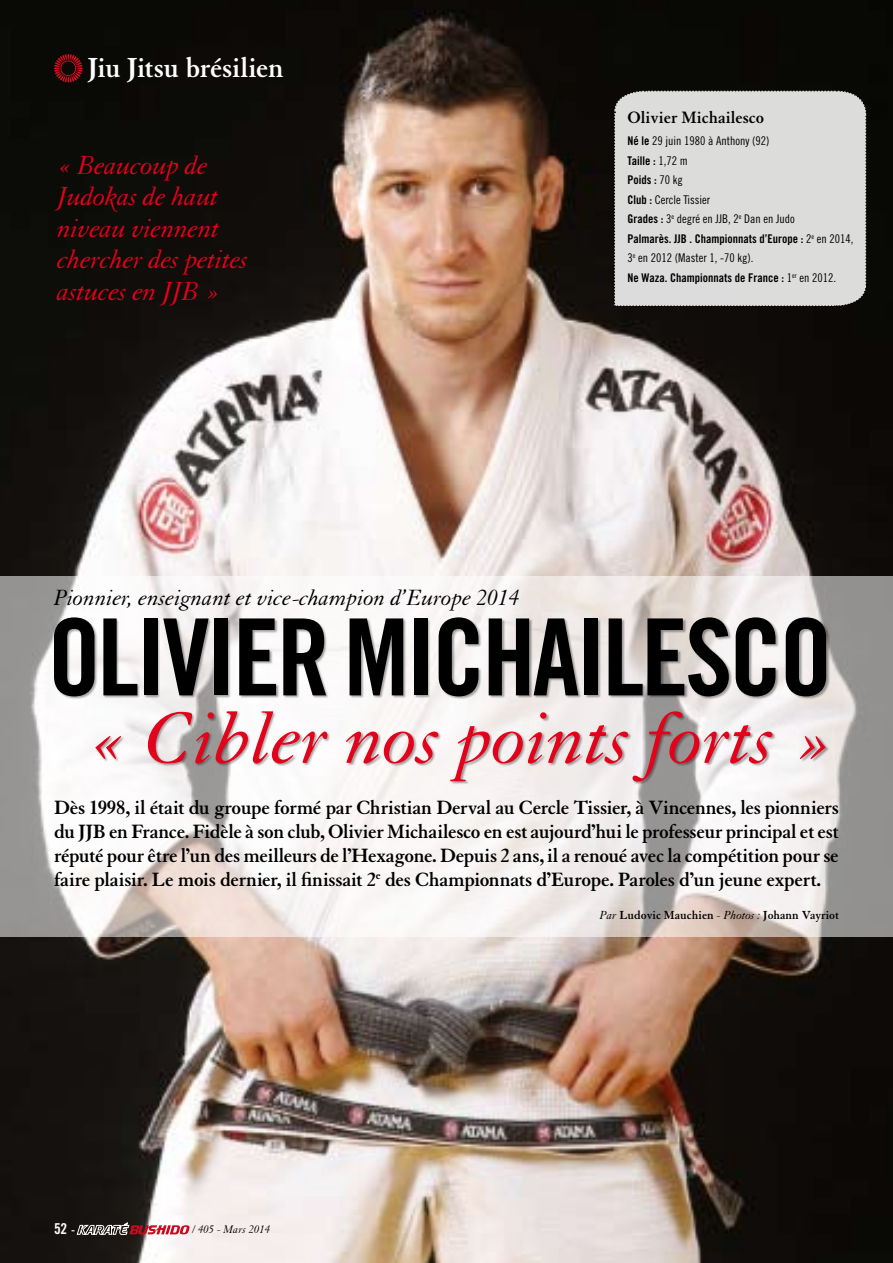
<style>
.page{position:relative;width:893px;height:1263px;background:#fff}
.page>*{position:absolute;margin:0;border:0;box-sizing:border-box;transform-origin:0 0}
.t1{font:106.5px "Trade Gothic Bold Cond Twenty";letter-spacing:-.03em;color:#000}
.t2{font:italic 79.5px "Granjon";color:#e2001a}
.t3{font:700 30px "Granjon";letter-spacing:-.01em;color:#fff}
.t4{font:italic 28.5px/31.5px "Granjon";letter-spacing:-.01em;color:#e2001a}
.t5{font:italic 24px "Granjon";color:#000}
.t6{font:700 21px/24px "Granjon";letter-spacing:-.015em;color:#000;text-align:justify}
.t7{font:700 18px "Granjon";color:#000}
.t8{font:15px "Trade Gothic Bold Cond Twenty";color:#fff}
.t9{font:700 12.75px "Granjon";color:#000}
.t10{font:12px/19.5px "Trade Gothic Bold Cond Twenty";color:#000}
.t11{font:12px/19.5px "Trade Gothic Cond Eighteen";color:#000}
.t12{font:italic 12px "Granjon";color:#000}
.s1{font-family:"Trade Gothic Bold Cond Twenty"}
.s2{font-family:"Trade Gothic Cond Eighteen"}
.s3{font-weight:400;font-style:italic}
.s4{font-size:12px}
</style>
<div class="page">
<img style="left:0;top:0;width:893px;height:1263px">
<svg style="left:77px;top:1222px;width:113px;height:14px"></svg>
<svg style="left:0;top:576px;width:893px;height:360px"></svg>
<div style="left:54px;top:617px;width:839px;height:201px;background:#000;opacity:.36"></div>
<div style="left:613px;top:89px;width:255px;height:219px;background:#dcdcdb"></div>
<svg style="left:54px;top:54px;width:29px;height:29px"></svg>
<h3 class="t3" style="left:88px;top:51px;width:197px">Jiu Jitsu brésilien</h3>
<h3 class="t4" style="left:58px;top:150px;width:192px">« Beaucoup de<br>Judokas de haut niveau viennent chercher des petites astuces en JJB »</h3>
<p class="t7" style="left:627px;top:107px;width:138px">Olivier Michailesco</p>
<p class="t11" style="left:627px;top:131px;width:143px"><span class="s1">Né le</span> 29 juin 1980 à Anthony (92)</p>
<p class="t10" style="left:627px;top:151px;width:62px">Taille : <span class="s2">1,72 m<br></span>Poids : <span class="s2">70 kg</span></p>
<p class="t11" style="left:627px;top:190px;width:169px"><span class="s1">Club :</span> Cercle Tissier<br><span class="s1">Grades :</span> 3<sup>e</sup> degré en JJB, 2<sup>e</sup> Dan en Judo</p>
<p class="t10" style="left:627px;top:229px;width:227px">Palmarès. JJB . Championnats d’Europe : <span class="s2">2</span><sup>e</sup> <span class="s2">en 2014,</span></p>
<p class="t11" style="left:627px;top:248px;width:127px">3<sup>e</sup> en 2012 (Master 1, -70 kg).</p>
<p class="t10" style="left:627px;top:268px;width:210px">Ne Waza. Championnats de France : <span class="s2">1</span><sup>er</sup> <span class="s2">en 2012.</span></p>
<p class="t5" style="left:54px;top:584px;width:467px">Pionnier, enseignant et vice-champion d’Europe 2014</p>
<h1 class="t1" style="left:48px;top:593px;width:774px">Olivier Michailesco</h1>
<h2 class="t2" style="left:88px;top:696px;width:746px">« Cibler nos points forts »</h2>
<p class="t6" style="left:54px;top:795px;width:786px">Dès 1998, il était du groupe formé par Christian Derval au Cercle Tissier, à Vincennes, les pionniers du JJB en France. Fidèle à son club, Olivier Michailesco en est aujourd’hui le professeur principal et est réputé pour être l’un des meilleurs de l’Hexagone. Depuis 2 ans, il a renoué avec la compétition pour se faire plaisir. Le mois dernier, il finissait 2<sup>e</sup> des Championnats d’Europe. Paroles d’un jeune expert.</p>
<p class="t9" style="left:600px;top:908px;width:240px"><span class="s3">Par</span> Ludovic Mauchien <span class="s3">- Photos :</span> Johann Vayriot</p>
<p class="t8" style="left:54px;top:1220px;width:23px">52 <span class="s4">-</span></p>
<p class="t12" style="left:192px;top:1223px;width:79px">/ 405 - Mars 2014</p>
</div>
